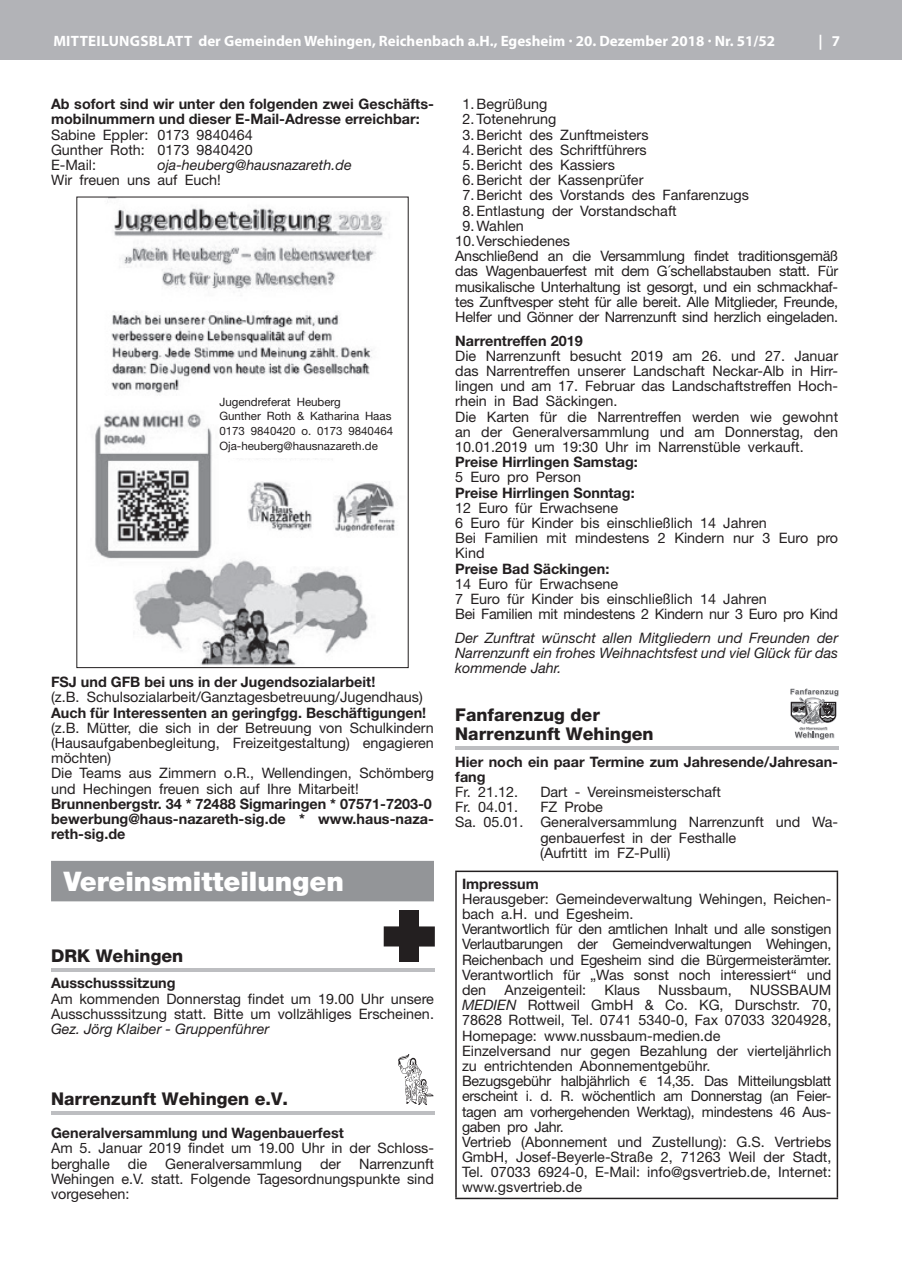
<style>
.page{position:relative;width:902px;height:1280px;background:#fff}
.page>*{position:absolute;margin:0;border:0;box-sizing:border-box;transform-origin:0 0}
.t1{font:900 27px "Helvetica Neue";color:#fff}
.t2{font:800 17.55px/19.2px "Helvetica Neue";color:#231f20}
.t3{font:700 15px "Myriad Pro";color:#fff}
.t4{font:14.4px/15.1px "Helvetica Neue";color:#231f20}
.t5{font:14.4px/15.1px "Helvetica Neue";letter-spacing:-.02em;color:#231f20}
.t6{font:700 14.4px/15.3px "Helvetica Neue";color:#231f20}
.t7{font:italic 14.4px/15.1px "Helvetica Neue";color:#231f20;text-align:justify}
.t8{font:11.55px/14.5px "Helvetica Neue";color:#231f20}
.s1{font-style:italic}
.s2{font-family:"Myriad Pro"}
</style>
<div class="page">
<div style="left:0;top:0;width:901px;height:60px;background:#b2b3b7"></div>
<div style="left:51px;top:861px;width:383px;height:40px;background:#939598"></div>
<img style="left:95px;top:208px;width:300px;height:458px">
<div style="left:219px;top:397px;width:184px;height:61px;background:#fff"></div>
<div style="left:399px;top:910px;width:19px;height:52px;background:#231f20"></div>
<div style="left:383px;top:926px;width:52px;height:20px;background:#231f20"></div>
<hr style="left:51px;top:968px;width:383px;height:3px;background:#bdbec1">
<svg style="left:398px;top:1054px;width:35px;height:51px"></svg>
<hr style="left:51px;top:1111px;width:383px;height:4px;background:#bdbec1">
<svg style="left:790px;top:689px;width:48px;height:51px"></svg>
<hr style="left:455px;top:746px;width:383px;height:4px;background:#bdbec1">
<hr style="left:455px;top:870px;width:383px;height:2px;background:#231f20">
<hr style="left:455px;top:872px;width:1px;height:326px;background:#231f20">
<hr style="left:836px;top:872px;width:2px;height:326px;background:#231f20">
<hr style="left:455px;top:1198px;width:383px;height:1px;background:#231f20">
<p class="t3" style="left:53px;top:31px;width:723px">MITTEILUNGSBLATT der Gemeinden Wehingen, Reichenbach a.H., Egesheim · 20. Dezember 2018 · Nr. 51/52</p>
<p class="t3" style="left:818px;top:31px;width:23px">| 7</p>
<p class="t6" style="left:51px;top:96px;width:384px">Ab sofort sind wir unter den folgenden zwei Geschäfts&shy;mobilnummern und dieser E-Mail-Adresse erreichbar:</p>
<p class="t4" style="left:51px;top:127px;width:203px;text-align:justify">Sabine Eppler: 0173 9840464<br>Gunther Roth: 0173 9840420<br>E-Mail:</p>
<p class="t7" style="left:157px;top:157px;width:196px">oja-heuberg@hausnazareth.de</p>
<p class="t4" style="left:51px;top:172px;width:171px">Wir freuen uns auf Euch!</p>
<p class="t8" style="left:219px;top:394px;width:175px">Jugendreferat Heuberg<br>Gunther Roth &amp; Katharina Haas<br>0173 9840420 o. 0173 9840464<br>Oja-heuberg@hausnazareth.de</p>
<p class="t6" style="left:51px;top:674px;width:326px">FSJ und GFB bei uns in der Jugendsozialarbeit!</p>
<p class="t4" style="left:51px;top:689px;width:373px">(z.B. Schulsozialarbeit/Ganztagesbetreuung/Jugendhaus)</p>
<p class="t6" style="left:51px;top:704px;width:376px">Auch für Interessenten an geringfgg. Beschäftigungen!</p>
<p class="t4" style="left:51px;top:720px;width:384px">(z.B. Mütter, die sich in der Betreuung von Schulkindern (Hausaufgabenbegleitung, Freizeitgestaltung) engagieren möchten)<br>Die Teams aus Zimmern o.R., Wellendingen, Schömberg und Hechingen freuen sich auf Ihre Mitarbeit!</p>
<p class="t6" style="left:51px;top:796px;width:384px">Brunnenbergstr. 34 * 72488 Sigmaringen * 07571-7203-0 bewerbung@haus-nazareth-sig.de * www.haus-naza&shy;reth-sig.de</p>
<h1 class="t1" style="left:64px;top:865px;width:282px">Vereinsmitteilungen</h1>
<p class="t2" style="left:51px;top:946px;width:134px">DRK Wehingen</p>
<p class="t6" style="left:51px;top:975px;width:126px">Ausschusssitzung</p>
<p class="t4" style="left:51px;top:990px;width:384px">Am kommenden Donnerstag findet um 19.00 Uhr unsere<br>Ausschusssitzung statt. Bitte um vollzähliges Erscheinen.</p>
<p class="t7" style="left:51px;top:1021px;width:220px">Gez. Jörg Klaiber - Gruppenführer</p>
<p class="t2" style="left:51px;top:1089px;width:238px">Narrenzunft Wehingen e.V.</p>
<p class="t6" style="left:51px;top:1125px;width:294px">Generalversammlung und Wagenbauerfest</p>
<p class="t4" style="left:51px;top:1140px;width:384px;text-align:justify">Am 5. Januar 2019 findet um 19.00 Uhr in der Schloss&shy;berghalle die Generalversammlung der Narrenzunft Wehingen e.V. statt. Folgende Tagesordnungspunkte sind vorgesehen:</p>
<p class="t4" style="left:462px;top:96px;width:86px">1. Begrüßung</p>
<p class="t4" style="left:462px;top:111px;width:96px">2. Totenehrung</p>
<p class="t4" style="left:462px;top:127px;width:187px">3. Bericht des Zunftmeisters</p>
<p class="t4" style="left:462px;top:142px;width:186px">4. Bericht des Schriftführers</p>
<p class="t4" style="left:462px;top:157px;width:154px">5. Bericht des Kassiers</p>
<p class="t4" style="left:462px;top:172px;width:182px">6. Bericht der Kassenprüfer</p>
<p class="t4" style="left:462px;top:187px;width:288px">7. Bericht des Vorstands des Fanfarenzugs</p>
<p class="t4" style="left:462px;top:203px;width:216px">8. Entlastung der Vorstandschaft</p>
<p class="t4" style="left:462px;top:218px;width:63px">9. Wahlen</p>
<p class="t5" style="left:455px;top:233px;width:384px">10. Verschiedenes<br>Anschließend an die Versammlung findet traditionsgemäß das Wagenbauerfest mit dem G´schellabstauben statt. Für musikalische Unterhaltung ist gesorgt, und ein schmackhaf&shy;tes Zunftvesper steht für alle bereit. Alle Mitglieder, Freunde, Helfer und Gönner der Narrenzunft sind herzlich eingeladen.</p>
<p class="t6" style="left:455px;top:332px;width:129px">Narrentreffen 2019</p>
<p class="t4" style="left:455px;top:348px;width:384px">Die Narrenzunft besucht 2019 am 26. und 27. Januar das Narrentreffen unserer Landschaft Neckar-Alb in Hirr&shy;lingen und am 17. Februar das Landschaftstreffen Hoch&shy;rhein in Bad Säckingen.<br>Die Karten für die Narrentreffen werden wie gewohnt an der Generalversammlung und am Donnerstag, den 10.01.2019 um 19:30 Uhr im Narrenstüble verkauft.</p>
<p class="t6" style="left:455px;top:454px;width:184px">Preise Hirrlingen Samstag:</p>
<p class="t4" style="left:455px;top:469px;width:127px">5 Euro pro Person</p>
<p class="t6" style="left:455px;top:484px;width:181px">Preise Hirrlingen Sonntag:</p>
<p class="t4" style="left:455px;top:500px;width:384px">12 Euro für Erwachsene<br>6 Euro für Kinder bis einschließlich 14 Jahren<br>Bei Familien mit mindestens 2 Kindern nur 3 Euro pro<br>Kind</p>
<p class="t6" style="left:455px;top:560px;width:156px">Preise Bad Säckingen:</p>
<p class="t4" style="left:455px;top:576px;width:384px">14 Euro für Erwachsene<br>7 Euro für Kinder bis einschließlich 14 Jahren<br>Bei Familien mit mindestens 2 Kindern nur 3 Euro pro Kind</p>
<p class="t7" style="left:455px;top:630px;width:384px">Der Zunftrat wünscht allen Mitgliedern und Freunden der Narrenzunft ein frohes Weihnachtsfest und viel Glück für das kommende Jahr.</p>
<p class="t2" style="left:455px;top:705px;width:200px">Fanfarenzug der<br>Narrenzunft Wehingen</p>
<p class="t6" style="left:455px;top:753px;width:384px">Hier noch ein paar Termine zum Jahresende/Jahresan&shy;fang</p>
<p class="t4" style="left:455px;top:784px;width:64px">Fr. 21.12.</p>
<p class="t4" style="left:540px;top:784px;width:182px">Dart - Vereinsmeisterschaft</p>
<p class="t4" style="left:455px;top:799px;width:64px">Fr. 04.01.</p>
<p class="t4" style="left:540px;top:799px;width:64px">FZ Probe</p>
<p class="t4" style="left:455px;top:814px;width:384px">Sa. 05.01. Generalversammlung Narrenzunft und Wa-</p>
<p class="t4" style="left:540px;top:830px;width:197px">genbauerfest in der Festhalle</p>
<p class="t4" style="left:540px;top:845px;width:132px">(Aufrtitt im FZ-Pulli)</p>
<p class="t6" style="left:462px;top:875px;width:78px">Impressum</p>
<p class="t5" style="left:462px;top:891px;width:371px">Herausgeber: Gemeindeverwaltung Wehingen, Reichen&shy;bach a.H. und Egesheim.<br>Verantwortlich für den amtlichen Inhalt und alle sonstigen Verlautbarungen der Gemeindverwaltungen Wehingen, Reichenbach und Egesheim sind die Bürgermeisterämter.<br>Verantwortlich für „Was sonst noch interessiert“ und den</p>
<p class="t4" style="left:462px;top:982px;width:371px;text-indent:288px">NUSSBAUM <span class="s1">MEDIEN</span> Rottweil GmbH &amp; Co. KG, Durschstr. 70, 78628 Rottweil, Tel. 0741 5340-0, Fax 07033 3204928, Homepage: www.nussbaum-medien.de<br>Einzelversand nur gegen Bezahlung der vierteljährlich zu entrichtenden Abonnementgebühr.<br>Bezugsgebühr halbjährlich <span class="s2">€</span> 14,35. Das Mitteilungsblatt erscheint i. d. R. wöchentlich am Donnerstag (an Feier&shy;tagen am vorhergehenden Werktag), mindestens 46 Aus&shy;gaben pro Jahr.<br>Vertrieb (Abonnement und Zustellung): G.S. Vertriebs GmbH, Josef-Beyerle-Straße 2, 71263 Weil der Stadt, Tel. 07033 6924-0, E-Mail: info@gsvertrieb.de, Internet: www.gsvertrieb.de</p>
<p class="t4" style="left:504px;top:982px;width:83px">Anzeigenteil:</p>
<p class="t4" style="left:604px;top:982px;width:37px">Klaus</p>
<p class="t4" style="left:658px;top:982px;width:75px">Nussbaum,</p>
</div>
